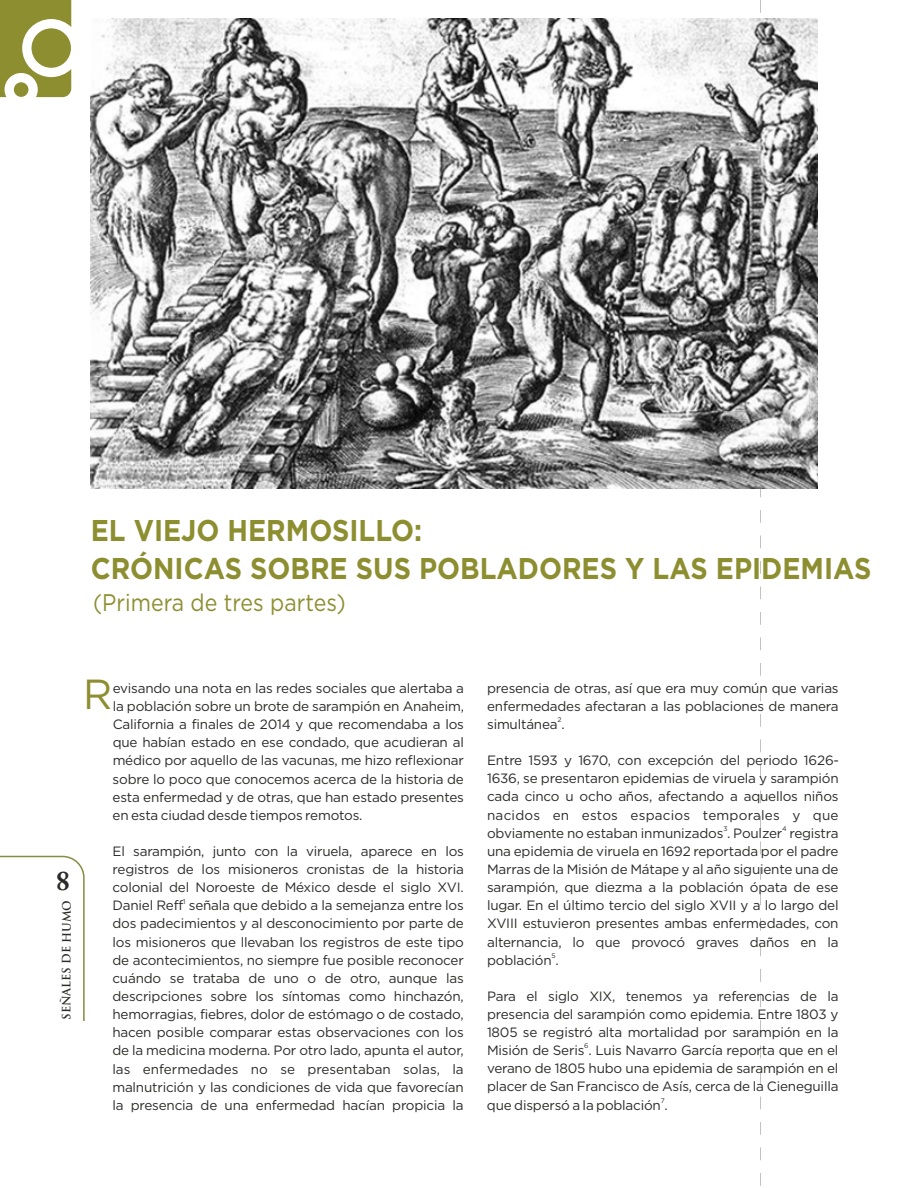
<style>
.page{position:relative;width:918px;height:1188px;background:#fff}
.page>*{position:absolute;margin:0;border:0;box-sizing:border-box;transform-origin:0 0}
.t1{font:42px "Gotham";color:#8d8e30;scale:.96 1}
.t2{font:700 30px/37.5px "Gotham";color:#8d8e30;scale:.9 1}
.t3{font:700 27px "Adobe Caslon Pro";color:#2b2a29}
.t4{font:24px "Gotham";color:#8d8e30;scale:.89 1}
.t5{font:13.5px/18.1px "Gotham";letter-spacing:-.015em;color:#2b2a29;text-align:justify}
.t6{font:700 11.25px "Trajan Pro";color:#2b2a29}
.t7{font:6.75px "Gotham";color:#2b2a29}
</style>
<div class="page">
<svg style="left:0;top:855px;width:85px;height:166px"></svg>
<svg style="left:0;top:0;width:71px;height:97px"></svg>
<div style="left:32px;top:28px;width:39px;height:40px;background:#8d8e30;border-radius:50%"></div>
<svg style="left:760px;top:0;width:1px;height:1186px"></svg>
<img style="left:91px;top:19px;width:726px;height:470px">
<h2 class="t2" style="left:91px;top:513px;width:869px">EL VIEJO HERMOSILLO:<br>CRÓNICAS SOBRE SUS POBLADORES Y LAS EPIDEMIAS</h2>
<h3 class="t4" style="left:93px;top:592px;width:286px">(Primera de tres partes)</h3>
<h3 class="t3" style="left:56px;top:870px;width:15px">8</h3>
<p class="t6" style="left:62px;top:1020px;width:121px;rotate:-90deg">SEÑALES DE HUMO</p>
<h1 class="t1" style="left:83px;top:675px;width:32px">R</h1>
<p class="t5" style="left:113px;top:680px;width:353px">evisando una nota en las redes sociales que alertaba a la población sobre un brote de sarampión en Anaheim, California a finales de 2014 y que recomendaba a los que habían estado en ese condado, que acudieran al médico por aquello de las vacunas, me hizo reflexionar sobre lo poco que conocemos acerca de la historia de esta enfermedad y de otras, que han estado presentes en esta ciudad desde tiempos remotos.</p>
<p class="t5" style="left:113px;top:843px;width:353px">El sarampión, junto con la viruela, aparece en los registros de los misioneros cronistas de la historia colonial del Noroeste de México desde el siglo XVI.</p>
<p class="t7" style="left:183px;top:898px;width:4px">1</p>
<p class="t5" style="left:112px;top:897px;width:353px">Daniel Reff señala que debido a la semejanza entre los dos padecimientos y al desconocimiento por parte de los misioneros que llevaban los registros de este tipo de acontecimientos, no siempre fue posible reconocer cuándo se trataba de uno o de otro, aunque las descripciones sobre los síntomas como hinchazón, hemorragias, fiebres, dolor de estómago o de costado, hacen posible comparar estas observaciones con los de la medicina moderna. Por otro lado, apunta el autor, las enfermedades no se presentaban solas, la malnutrición y las condiciones de vida que favorecían la presencia de una enfermedad hacían propicia la</p>
<p class="t5" style="left:487px;top:680px;width:353px">presencia de otras, así que era muy común que varias enfermedades afectaran a las poblaciones de manera</p>
<p class="t7" style="left:557px;top:717px;width:6px">2</p>
<p class="t5" style="left:487px;top:716px;width:79px">simultánea .</p>
<p class="t5" style="left:487px;top:752px;width:353px">Entre 1593 y 1670, con excepción del periodo 1626- 1636, se presentaron epidemias de viruela y sarampión cada cinco u ocho años, afectando a aquellos niños nacidos en estos espacios temporales y que</p>
<p class="t7" style="left:723px;top:826px;width:6px">3</p>
<p class="t7" style="left:782px;top:826px;width:6px">4</p>
<p class="t5" style="left:487px;top:825px;width:353px">obviamente no estaban inmunizados . Poulzer registra una epidemia de viruela en 1692 reportada por el padre Marras de la Misión de Mátape y al año siguiente una de sarampión, que diezma a la población ópata de ese lugar. En el último tercio del siglo XVII y a lo largo del XVIII estuvieron presentes ambas enfermedades, con alternancia, lo que provocó graves daños en la</p>
<p class="t7" style="left:552px;top:953px;width:6px">5</p>
<p class="t5" style="left:487px;top:952px;width:73px">población .</p>
<p class="t5" style="left:487px;top:988px;width:353px">Para el siglo XIX, tenemos ya referencias de la presencia del sarampión como epidemia. Entre 1803 y 1805 se registró alta mortalidad por sarampión en la</p>
<p class="t7" style="left:584px;top:1043px;width:6px">6</p>
<p class="t5" style="left:487px;top:1042px;width:353px">Misión de Seris . Luis Navarro García reporta que en el verano de 1805 hubo una epidemia de sarampión en el placer de San Francisco de Asís, cerca de la Cieneguilla</p>
<p class="t7" style="left:661px;top:1097px;width:6px">7</p>
<p class="t5" style="left:487px;top:1096px;width:182px">que dispersó a la población .</p>
</div>
